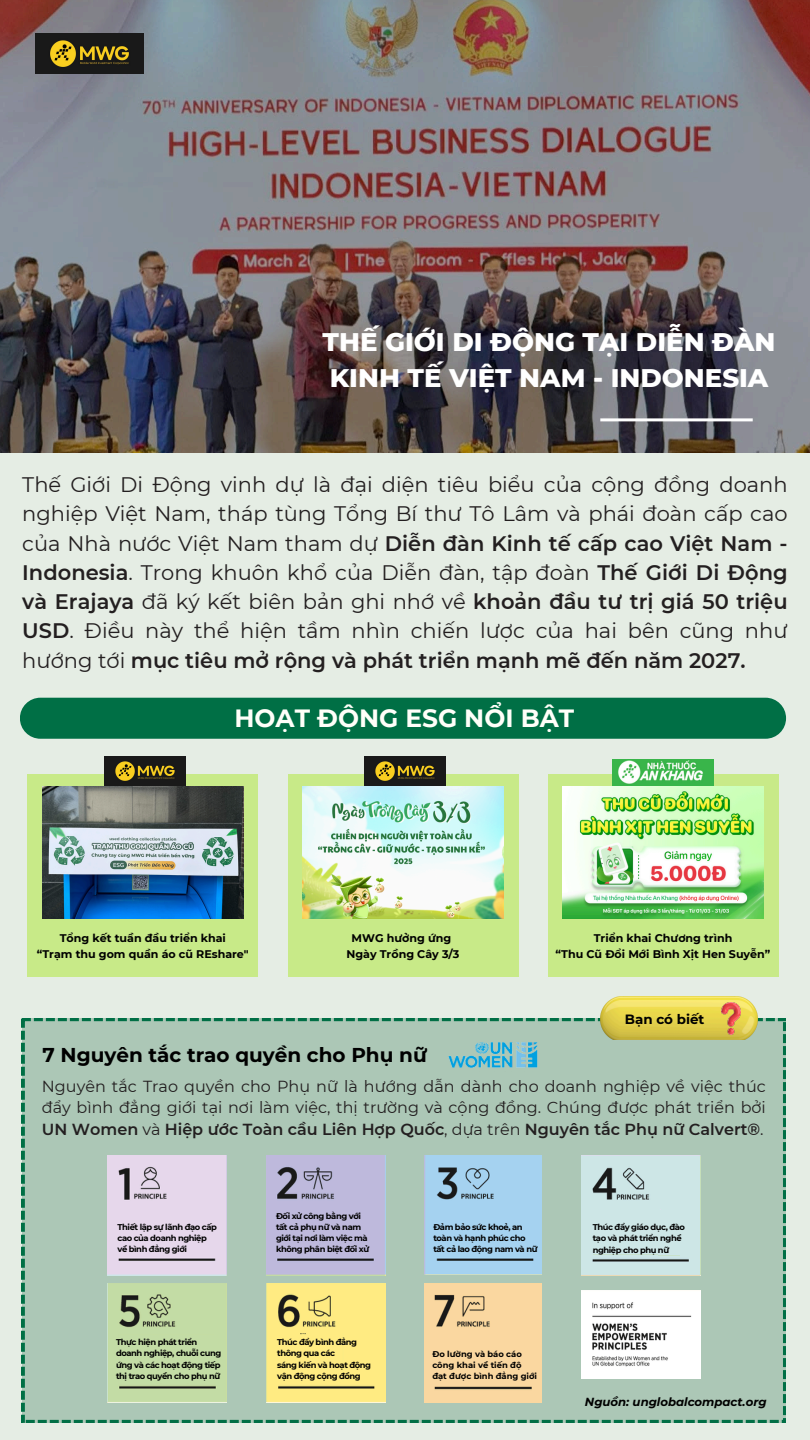
<style>
.page{position:relative;width:810px;height:1440px;background:#fff}
.page>*{position:absolute;margin:0;border:0;box-sizing:border-box;transform-origin:0 0}
.t1{font:800 26px/36px "Montserrat";color:#fff}
.t2{font:700 24.9px "Montserrat";color:#fffff9}
.t3{font:21px/29.2px "Montserrat";color:#231f20;text-align:justify}
.t4{font:700 20px "Montserrat";color:#000}
.t5{font:16px/21.8px "Montserrat";color:#231f20;text-align:justify}
.t6{font:700 13.4px "Montserrat";color:#000}
.t7{font:italic 700 11.7px "Montserrat";color:#000}
.t8{font:700 11.1px/16.6px "Montserrat";color:#000;text-align:center}
.t9{font:700 8.4px/11.1px "Montserrat";letter-spacing:-.05em;color:#000}
.t10{font:700 8.4px "Montserrat";color:#000}
.s1{font-weight:600}
</style>
<div class="page">
<div style="left:0;top:1px;width:810px;height:1439px;background:#e5ede4"></div>
<div style="left:22px;top:1018px;width:764px;height:405px;background:#acc7b6"></div>
<img style="left:600px;top:997px;width:157px;height:42px">
<img style="left:721px;top:1003px;width:20px;height:31px">
<svg style="left:0;top:0;width:810px;height:453px;background:#757073"></svg>
<hr style="left:600px;top:418px;width:153px;height:3px;background:#fff">
<img style="left:35px;top:33px;width:108px;height:40px">
<img style="left:107px;top:1156px;width:120px;height:119px">
<div style="left:117px;top:1221px;width:58px;height:34px;background:#e6d7eb"></div>
<img style="left:266px;top:1156px;width:119px;height:119px">
<div style="left:275px;top:1209px;width:47px;height:48px;background:#beb9dc"></div>
<div style="left:320px;top:1207px;width:47px;height:48px;background:#beb9dc"></div>
<img style="left:425px;top:1155px;width:117px;height:120px">
<div style="left:433px;top:1215px;width:102px;height:23px;background:#a5d2f0"></div>
<div style="left:433px;top:1238px;width:102px;height:17px;background:#a5d2f0"></div>
<img style="left:581px;top:1155px;width:119px;height:120px">
<div style="left:593px;top:1209px;width:68px;height:45px;background:#cde6e6"></div>
<img style="left:658px;top:1211px;width:21px;height:45px">
<img style="left:107px;top:1283px;width:120px;height:119px">
<div style="left:119px;top:1335px;width:66px;height:48px;background:#c3dca5"></div>
<img style="left:185px;top:1335px;width:29px;height:48px">
<img style="left:266px;top:1283px;width:119px;height:119px">
<div style="left:278px;top:1334px;width:65px;height:48px;background:#ffeb82"></div>
<img style="left:425px;top:1283px;width:117px;height:119px">
<div style="left:435px;top:1350px;width:95px;height:32px;background:#fad7a0"></div>
<img style="left:581px;top:1290px;width:119px;height:89px">
<div style="left:20px;top:698px;width:766px;height:41px;background:#006f45;border-radius:21px"></div>
<div style="left:548px;top:774px;width:230px;height:202px;background:#c8ea88"></div>
<img style="left:563px;top:786px;width:200px;height:133px">
<img style="left:613px;top:759px;width:101px;height:27px">
<div style="left:288px;top:774px;width:230px;height:202px;background:#c8ea88"></div>
<img style="left:303px;top:786px;width:200px;height:133px">
<img style="left:365px;top:757px;width:80px;height:29px">
<div style="left:28px;top:774px;width:230px;height:202px;background:#c8ea88"></div>
<img style="left:43px;top:786px;width:200px;height:133px">
<img style="left:105px;top:757px;width:80px;height:29px">
<img style="left:445px;top:1038px;width:95px;height:33px">
<p class="t1" style="left:323px;top:323px;width:454px">THẾ GIỚI DI ĐỘNG TẠI DIỄN ĐÀN<br>KINH TẾ VIỆT NAM - INDONESIA</p>
<p class="t3" style="left:22px;top:470px;width:767px">Thế Giới Di Động vinh dự là đại diện tiêu biểu của cộng đồng doanh nghiệp Việt Nam, tháp tùng Tổng Bí thư Tô Lâm và phái đoàn cấp cao của Nhà nước Việt Nam tham dự <span class="s1">Diễn đàn Kinh tế cấp cao Việt Nam - Indonesia</span>. Trong khuôn khổ của Diễn đàn, tập đoàn <span class="s1">Thế Giới Di Động và Erajaya</span> đã ký kết biên bản ghi nhớ về <span class="s1">khoản đầu tư trị giá 50 triệu USD</span>. Điều này thể hiện tầm nhìn chiến lược của hai bên cũng như hướng tới <span class="s1">mục tiêu mở rộng và phát triển mạnh mẽ đến năm 2027.</span></p>
<p class="t2" style="left:234px;top:703px;width:341px">HOẠT ĐỘNG ESG NỔI BẬT</p>
<p class="t8" style="left:37px;top:929px;width:213px">Tổng kết tuần đầu triển khai<br>“Trạm thu gom quần áo cũ REshare"</p>
<p class="t8" style="left:346px;top:929px;width:115px">MWG hưởng ứng<br>Ngày Trồng Cây 3/3</p>
<h5 class="t8" style="left:556px;top:929px;width:216px">Triển khai Chương trình<br>“Thu Cũ Đổi Mới Bình Xịt Hen Suyễn”</h5>
<p class="t6" style="left:625px;top:1011px;width:81px">Bạn có biết</p>
<h4 class="t4" style="left:43px;top:1042px;width:386px">7 Nguyên tắc trao quyền cho Phụ nữ</h4>
<p class="t5" style="left:42px;top:1075px;width:725px">Nguyên tắc Trao quyền cho Phụ nữ là hướng dẫn dành cho doanh nghiệp về việc thúc đẩy bình đẳng giới tại nơi làm việc, thị trường và cộng đồng. Chúng được phát triển bởi <span class="s1">UN Women</span> và <span class="s1">Hiệp ước Toàn cầu Liên Hợp Quốc</span>, dựa trên <span class="s1">Nguyên tắc Phụ nữ Calvert®</span>.</p>
<h1 class="t9" style="left:117px;top:1221px;width:101px">Thiết lập sự lãnh đạo cấp cao của doanh nghiệp về bình đẳng giới</h1>
<p class="t9" style="left:276px;top:1210px;width:95px">Đối xử công bằng với tất cả phụ nữ và nam giới tại nơi làm việc mà không phân biệt đối xử</p>
<h3 class="t9" style="left:433px;top:1222px;width:91px">Đảm bảo sức khoẻ, an</h3>
<h1 class="t9" style="left:433px;top:1233px;width:94px">toàn và hạnh phúc cho</h1>
<p class="t9" style="left:433px;top:1244px;width:106px">tất cả lao động nam và nữ</p>
<h6 class="t9" style="left:116px;top:1337px;width:107px">Thực hiện phát triển doanh nghiệp, chuỗi cung ứng và các hoạt động tiếp thị trao quyền cho phụ nữ</h6>
<p class="t9" style="left:277px;top:1337px;width:81px">Thúc đẩy bình đẳng thông qua các</p>
<p class="t9" style="left:277px;top:1359px;width:96px">sáng kiến và hoạt động</p>
<h6 class="t9" style="left:277px;top:1370px;width:85px">vận động cộng đồng</h6>
<p class="t10" style="left:432px;top:1349px;width:91px">Đo lường và báo cáo</p>
<p class="t10" style="left:432px;top:1360px;width:91px">công khai về tiến độ</p>
<h6 class="t10" style="left:432px;top:1371px;width:106px">đạt được bình đẳng giới</h6>
<p class="t9" style="left:593px;top:1222px;width:94px">Thúc đẩy giáo dục, đào tạo và phát triển nghề nghiệp cho phụ nữ</p>
<h2 class="t7" style="left:585px;top:1395px;width:183px">Nguồn: unglobalcompact.org</h2>
</div>
